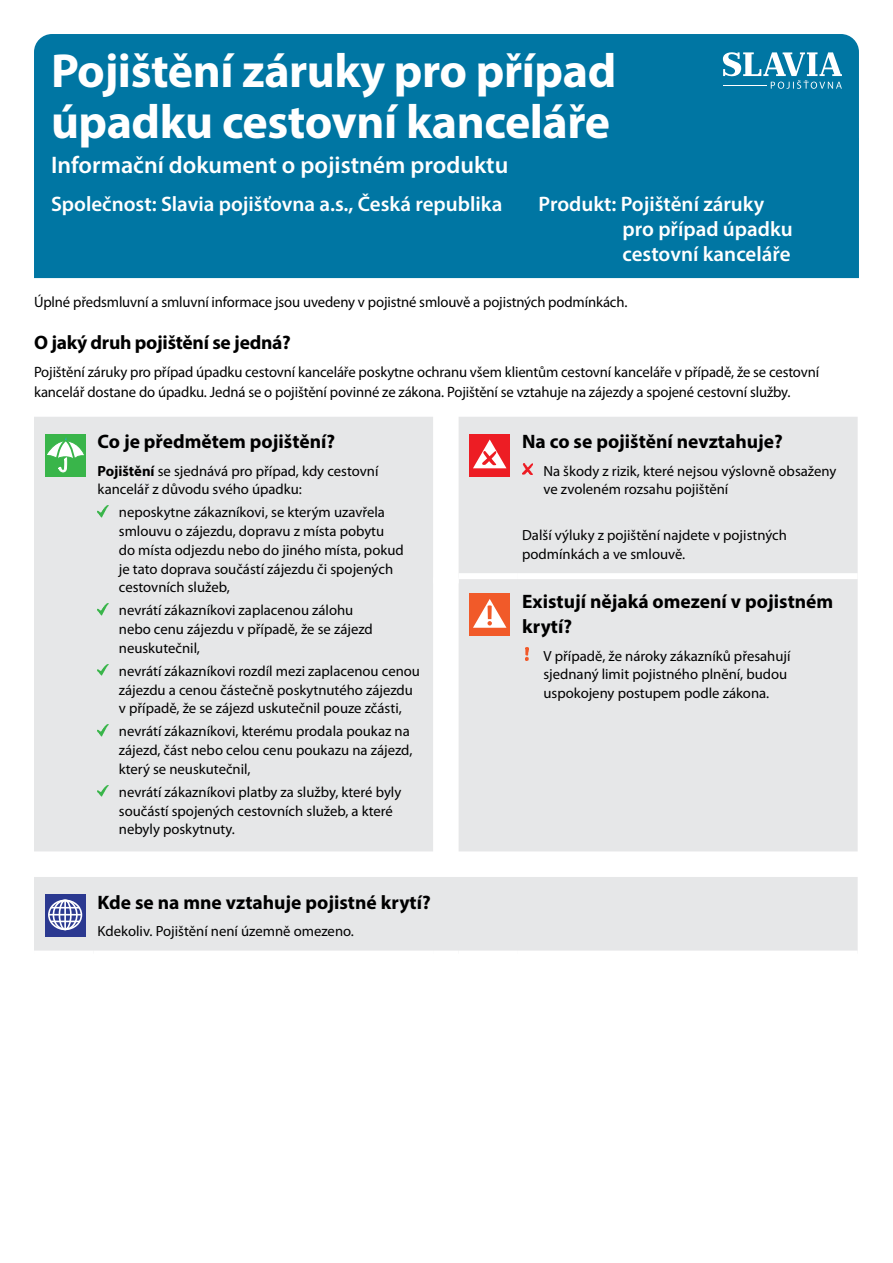
<style>
.page{position:relative;width:893px;height:1263px;background:#fff}
.page>*{position:absolute;margin:0;border:0;box-sizing:border-box;transform-origin:0 0}
.Form_title{font:700 48px "Myriad Pro";letter-spacing:-.01em;color:#fff}
.Form_sub_title{font:600 24px "Myriad Pro";color:#fff}
.Company_Product_header{font:600 21px/25.2px "Myriad Pro";color:#fff}
.Cover_subhead{font:700 19.5px/25.5px "Myriad Pro";color:#000}
.Form_intro{font:15px/19.5px "Myriad Pro";letter-spacing:-.01em;color:#000}
.Covered_bullets{font:14.7px/18.8px "Myriad Pro";color:#000}
.s1{font-weight:700}
</style>
<div class="page">
<div style="left:34px;top:34px;width:825px;height:244px;background:#0076a3"></div>
<svg style="left:34px;top:417px;width:824px;height:533px;fill:#e6e7e8"></svg>
<div style="left:459px;top:573px;width:59px;height:6px;background:#fff"></div>
<div style="left:518px;top:573px;width:340px;height:6px;background:#fff"></div>
<div style="left:433px;top:577px;width:26px;height:6px;background:#fff"></div>
<div style="left:45px;top:434px;width:41px;height:42px;background:#39b54a"></div>
<svg style="left:47px;top:437px;width:37px;height:35px"></svg>
<svg style="left:98px;top:505px;width:10px;height:12px"></svg>
<svg style="left:98px;top:603px;width:10px;height:12px"></svg>
<svg style="left:98px;top:664px;width:10px;height:12px"></svg>
<svg style="left:98px;top:724px;width:10px;height:12px"></svg>
<svg style="left:98px;top:785px;width:10px;height:12px"></svg>
<div style="left:469px;top:434px;width:41px;height:42px;background:#ed1d24"></div>
<svg style="left:473px;top:439px;width:33px;height:29px"></svg>
<svg style="left:522px;top:464px;width:11px;height:11px"></svg>
<div style="left:469px;top:593px;width:41px;height:43px;background:#f15a29"></div>
<svg style="left:473px;top:599px;width:33px;height:29px"></svg>
<svg style="left:525px;top:647px;width:4px;height:13px"></svg>
<svg style="left:45px;top:894px;width:41px;height:42px"></svg>
<div style="left:48px;top:899px;width:34px;height:31px;border:2px solid #fff;border-radius:50%"></div>
<div style="left:53px;top:899px;width:25px;height:31px;border:2px solid #fff;border-radius:50%"></div>
<div style="left:59px;top:899px;width:13px;height:31px;border:2px solid #fff;border-radius:50%"></div>
<hr style="left:64px;top:900px;width:2px;height:30px;background:#fff">
<svg style="left:51px;top:907px;width:29px;height:1px"></svg>
<hr style="left:51px;top:920px;width:29px;height:2px;background:#fff">
<hr style="left:49px;top:914px;width:32px;height:1px;background:#fff">
<svg style="left:723px;top:51px;width:119px;height:38px"></svg>
<p class="Form_title" style="left:51px;top:40px;width:567px">Pojištění záruky pro případ</p>
<p class="Form_title" style="left:51px;top:90px;width:561px">úpadku cestovní kanceláře</p>
<p class="Form_sub_title" style="left:51px;top:149px;width:459px">Informační dokument o pojistném produktu</p>
<p class="Company_Product_header" style="left:51px;top:190px;width:453px">Společnost: Slavia pojišťovna a.s., Česká republika</p>
<p class="Company_Product_header" style="left:623px;top:190px;width:172px;text-indent:-84px">Produkt: Pojištění záruky pro případ úpadku cestovní kanceláře</p>
<p class="Form_intro" style="left:34px;top:292px;width:595px">Úplné předsmluvní a smluvní informace jsou uvedeny v pojistné smlouvě a pojistných podmínkách.</p>
<p class="Cover_subhead" style="left:34px;top:329px;width:258px">O jaký druh pojištění se jedná?</p>
<p class="Form_intro" style="left:34px;top:362px;width:787px">Pojištění záruky pro případ úpadku cestovní kanceláře poskytne ochranu všem klientům cestovní kanceláře v případě, že se cestovní kancelář dostane do úpadku. Jedná se o pojištění povinné ze zákona. Pojištění se vztahuje na zájezdy a spojené cestovní služby.</p>
<p class="Cover_subhead" style="left:98px;top:428px;width:239px">Co je předmětem pojištění?</p>
<p class="Covered_bullets" style="left:98px;top:461px;width:282px"><span class="s1">Pojištění</span> se sjednává pro případ, kdy cestovní kancelář z důvodu svého úpadku:</p>
<p class="Covered_bullets" style="left:119px;top:503px;width:286px">neposkytne zákazníkovi, se kterým uzavřela smlouvu o zájezdu, dopravu z místa pobytu do místa odjezdu nebo do jiného místa, pokud je tato doprava součástí zájezdu či spojených cestovních služeb,</p>
<p class="Covered_bullets" style="left:119px;top:601px;width:256px">nevrátí zákazníkovi zaplacenou zálohu nebo cenu zájezdu v případě, že se zájezd neuskutečnil,</p>
<p class="Covered_bullets" style="left:119px;top:661px;width:303px">nevrátí zákazníkovi rozdíl mezi zaplacenou cenou zájezdu a cenou částečně poskytnutého zájezdu v případě, že se zájezd uskutečnil pouze zčásti,</p>
<p class="Covered_bullets" style="left:119px;top:722px;width:295px">nevrátí zákazníkovi, kterému prodala poukaz na zájezd, část nebo celou cenu poukazu na zájezd, který se neuskutečnil,</p>
<p class="Covered_bullets" style="left:119px;top:782px;width:284px">nevrátí zákazníkovi platby za služby, které byly součástí spojených cestovních služeb, a které nebyly poskytnuty.</p>
<p class="Cover_subhead" style="left:522px;top:428px;width:262px">Na co se pojištění nevztahuje?</p>
<p class="Covered_bullets" style="left:543px;top:461px;width:294px">Na škody z rizik, které nejsou výslovně obsaženy ve zvoleném rozsahu pojištění</p>
<p class="Covered_bullets" style="left:522px;top:526px;width:266px">Další výluky z pojištění najdete v pojistných podmínkách a ve smlouvě.</p>
<p class="Cover_subhead" style="left:522px;top:588px;width:313px">Existují nějaká omezení v pojistném krytí?</p>
<p class="Covered_bullets" style="left:543px;top:646px;width:249px">V případě, že nároky zákazníků přesahují sjednaný limit pojistného plnění, budou uspokojeny postupem podle zákona.</p>
<p class="Cover_subhead" style="left:98px;top:889px;width:335px">Kde se na mne vztahuje pojistné krytí?</p>
<p class="Covered_bullets" style="left:98px;top:921px;width:258px">Kdekoliv. Pojištění není územně omezeno.</p>
</div>
